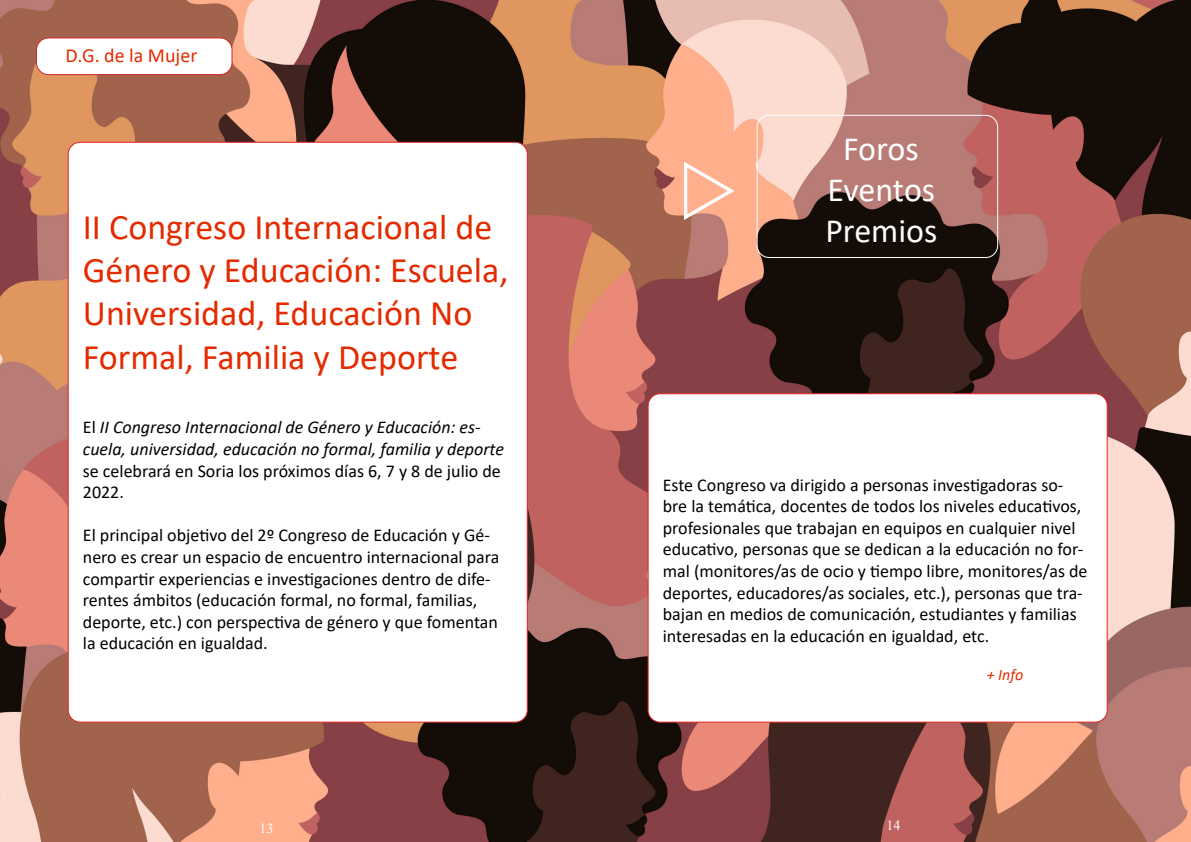
<style>
.page{position:relative;width:1191px;height:842px;background:#fff}
.page>*{position:absolute;margin:0;border:0;box-sizing:border-box;transform-origin:0 0}
.t1{font:36px/43.2px "Calibri";color:#e42b00}
.t2{font:34px "Calibri";color:#fff}
.t3{font:20px "Calibri";color:#e42b00}
.t4{font:18px/21.6px "Calibri";color:#000}
.t5{font:italic 18px/21.6px "Calibri";color:#000}
.t6{font:italic 16px "Calibri";color:#e42b00}
.t7{font:14px "Times New Roman";color:#fff}
.s1{font-style:normal}
</style>
<div class="page">
<img style="left:0;top:0;width:1191px;height:842px">
<div style="left:68px;top:142px;width:459px;height:580px;background:#fff;border-radius:12px"></div>
<div style="left:36px;top:38px;width:196px;height:37px;background:#fff;border-radius:12px"></div>
<div style="left:36px;top:37px;width:196px;height:38px;border:1px solid #d1232a;border-radius:12px"></div>
<div style="left:756px;top:115px;width:242px;height:143px;border:1px solid #fff;border-radius:12px"></div>
<div style="left:648px;top:394px;width:459px;height:328px;background:#fff;border-radius:12px"></div>
<div style="left:647px;top:393px;width:460px;height:330px;border:1px solid #e42322;border-radius:12px"></div>
<svg style="left:683px;top:162px;width:51px;height:58px;background:#f9ab89"></svg>
<p class="t3" style="left:66px;top:41px;width:133px">D.G. de la Mujer</p>
<p class="t1" style="left:83px;top:205px;width:427px">II Congreso Internacional de<br>Género y Educación: Escuela,<br>Universidad, Educación No<br>Formal, Familia y Deporte</p>
<p class="t5" style="left:83px;top:416px;width:423px"><span class="s1">El</span> II Congreso Internacional de Género y Educación: es&shy;cuela, universidad, educación no formal, familia y deporte <span class="s1">se celebrará en Soria los próximos días 6, 7 y 8 de julio de 2022.</span></p>
<p class="t4" style="left:83px;top:524px;width:418px">El principal objetivo del 2º Congreso de Educación y Gé&shy;nero es crear un espacio de encuentro internacional para compartir experiencias e investigaciones dentro de dife&shy;rentes ámbitos (educación formal, no formal, familias, deporte, etc.) con perspectiva de género y que fomentan la educación en igualdad.</p>
<p class="t7" style="left:260px;top:819px;width:15px">13</p>
<p class="t2" style="left:843px;top:125px;width:77px">Foros</p>
<p class="t2" style="left:827px;top:166px;width:109px">Eventos</p>
<p class="t2" style="left:825px;top:207px;width:114px">Premios</p>
<p class="t4" style="left:663px;top:473px;width:426px">Este Congreso va dirigido a personas investigadoras so&shy;bre la temática, docentes de todos los niveles educativos, profesionales que trabajan en equipos en cualquier nivel educativo, personas que se dedican a la educación no for&shy;mal (monitores/as de ocio y tiempo libre, monitores/as de deportes, educadores/as sociales, etc.), personas que tra&shy;bajan en medios de comunicación, estudiantes y familias interesadas en la educación en igualdad, etc.</p>
<p class="t6" style="left:986px;top:663px;width:38px">+ Info</p>
<p class="t7" style="left:886px;top:816px;width:15px">14</p>
</div>
